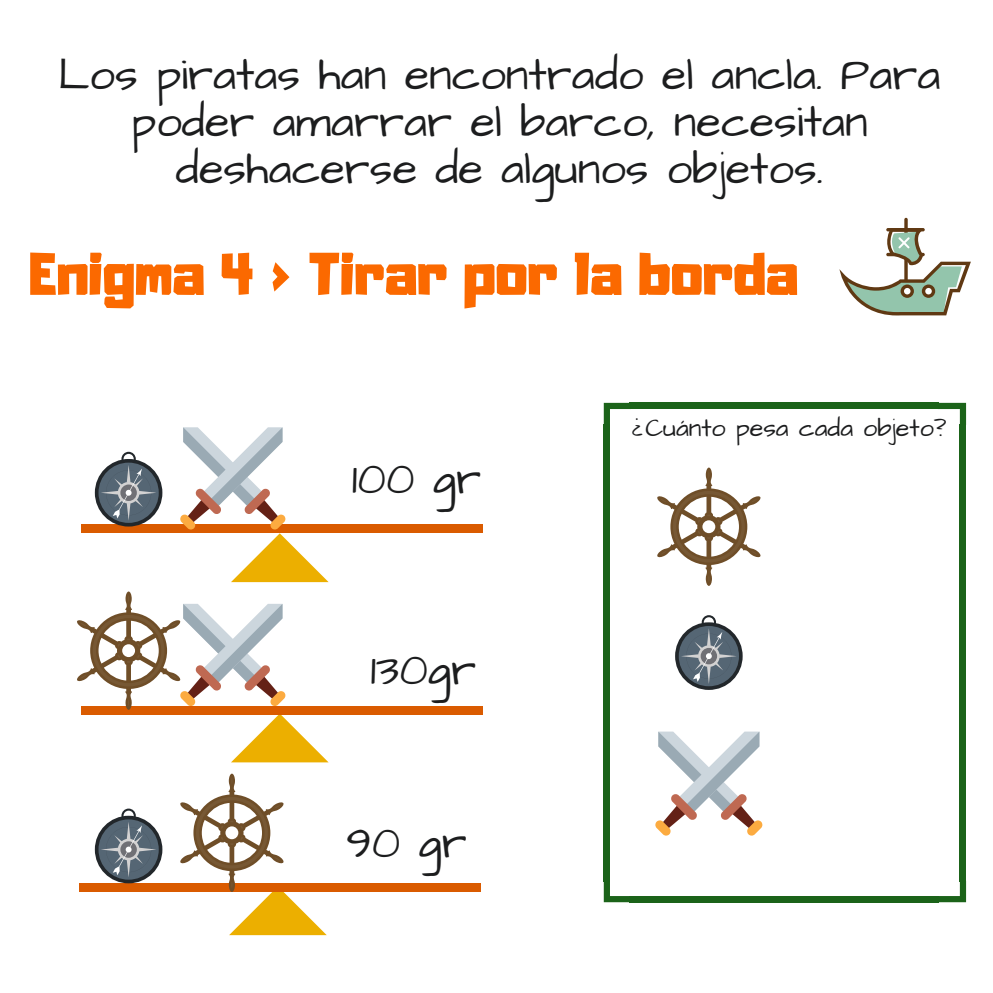
<style>
.page{position:relative;width:993px;height:993px;background:#fff}
.page>*{position:absolute;margin:0;border:0;box-sizing:border-box;transform-origin:0 0}
.t1{font:52.75px "Adumu";color:#fb6900}
.t2{font:45.25px/47px "Architects Daughter";color:#1c1d1e;text-align:center}
.t3{font:25.25px "Architects Daughter";color:#1c1d1e}
</style>
<div class="page">
<div style="left:81px;top:524px;width:401px;height:9px;background:#da5b00"></div>
<div style="left:81px;top:706px;width:401px;height:8px;background:#da5b00"></div>
<div style="left:79px;top:882px;width:401px;height:9px;background:#da5b00"></div>
<svg style="left:655px;top:731px;width:107px;height:104px"></svg>
<svg style="left:180px;top:427px;width:148px;height:155px"></svg>
<div style="left:95px;top:459px;width:67px;height:67px;background:#22272b;border-radius:50%"></div>
<svg style="left:98px;top:462px;width:61px;height:60px"></svg>
<svg style="left:101px;top:451px;width:55px;height:69px"></svg>
<svg style="left:77px;top:591px;width:251px;height:171px"></svg>
<div style="left:95px;top:815px;width:67px;height:68px;background:#22272b;border-radius:50%"></div>
<svg style="left:98px;top:819px;width:61px;height:60px"></svg>
<svg style="left:101px;top:808px;width:55px;height:69px"></svg>
<svg style="left:180px;top:773px;width:146px;height:161px"></svg>
<svg style="left:657px;top:467px;width:103px;height:118px"></svg>
<svg style="left:675px;top:622px;width:67px;height:67px"></svg>
<svg style="left:678px;top:625px;width:60px;height:61px"></svg>
<svg style="left:680px;top:615px;width:56px;height:68px"></svg>
<svg style="left:603px;top:403px;width:27px;height:22px"></svg>
<div style="left:603px;top:424px;width:6px;height:457px;background:#1b6319"></div>
<svg style="left:603px;top:880px;width:26px;height:21px"></svg>
<div style="left:629px;top:895px;width:309px;height:6px;background:#1b6319"></div>
<svg style="left:937px;top:881px;width:28px;height:20px"></svg>
<div style="left:959px;top:424px;width:6px;height:457px;background:#1b6319"></div>
<div style="left:629px;top:403px;width:309px;height:6px;background:#1b6319"></div>
<svg style="left:938px;top:403px;width:27px;height:21px"></svg>
<hr style="left:904px;top:218px;width:3px;height:65px;background:#603913;border-radius:2px">
<svg style="left:839px;top:228px;width:131px;height:87px"></svg>
<p class="t2" style="left:58px;top:52px;width:883px">Los piratas han encontrado el ancla. Para poder amarrar el barco, necesitan deshacerse de algunos objetos.</p>
<p class="t1" style="left:29px;top:229px;width:770px">Enigma 4 &gt; Tirar por la borda</p>
<p class="t2" style="left:352px;top:456px;width:131px">100 gr</p>
<p class="t2" style="left:370px;top:647px;width:107px">130gr</p>
<p class="t2" style="left:346px;top:819px;width:122px">90 gr</p>
<p class="t3" style="left:633px;top:411px;width:315px">¿Cuánto pesa cada objeto?</p>
</div>
